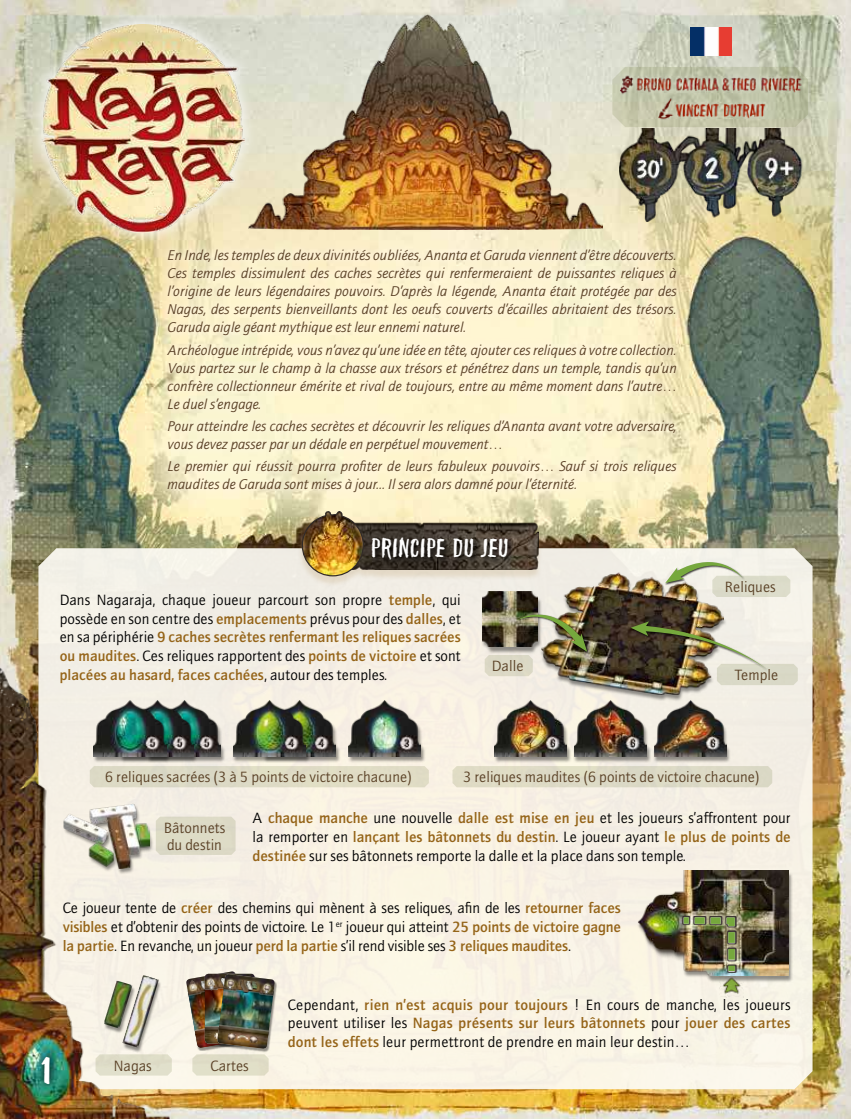
<style>
.page{position:relative;width:851px;height:1119px;background:#fff}
.page>*{position:absolute;margin:0;border:0;box-sizing:border-box;transform-origin:0 0}
.t1{font:42px "Dom Casual BT";color:#fff}
.t2{font:28.5px "Marchofthepigs";color:#fff}
.t3{font:15px/18.8px "AT Quay Sans";color:#000;text-align:justify}
.t4{font:15px/16.5px "AT Quay Sans";color:#5a4126}
.t5{font:italic 14.25px/18px "AT Quay Sans";color:#5a4126;text-align:justify}
.s1{font-weight:500;color:#956418}
</style>
<div class="page">
<img style="left:0;top:0;width:850px;height:1118px">
<img style="left:690px;top:27px;width:41px;height:29px">
<svg style="left:34px;top:1050px;width:23px;height:40px"></svg>
<p class="t5" style="left:168px;top:246px;width:510px">En Inde, les temples de deux divinités oubliées, Ananta et Garuda viennent d’être découverts.<br>Ces temples dissimulent des caches secrètes qui renfermeraient de puissantes reliques à l’origine de leurs légendaires pouvoirs. D’après la légende, Ananta était protégée par des Nagas, des serpents bienveillants dont les oeufs couverts d’écailles abritaient des trésors.<br>Garuda aigle géant mythique est leur ennemi naturel.</p>
<p class="t5" style="left:168px;top:340px;width:510px">Archéologue intrépide, vous n’avez qu’une idée en tête, ajouter ces reliques à votre collection.<br>Vous partez sur le champ à la chasse aux trésors et pénétrez dans un temple, tandis qu’un confrère collectionneur émérite et rival de toujours, entre au même moment dans l’autre… Le duel s’engage.</p>
<p class="t5" style="left:168px;top:417px;width:510px">Pour atteindre les caches secrètes et découvrir les reliques d’Ananta avant votre adversaire, vous devez passer par un dédale en perpétuel mouvement…</p>
<p class="t5" style="left:168px;top:457px;width:510px">Le premier qui réussit pourra profiter de leurs fabuleux pouvoirs… Sauf si trois reliques maudites de Garuda sont mises à jour... Il sera alors damné pour l’éternité.</p>
<h2 class="t2" style="left:371px;top:534px;width:139px">PRINCIPE DU JEU</h2>
<p class="t3" style="left:60px;top:590px;width:403px">Dans Nagaraja, chaque joueur parcourt son propre <span class="s1">temple</span>, qui possède en son centre des <span class="s1">emplacements</span> prévus pour des <span class="s1">dalles</span>, et en sa périphérie <span class="s1">9 caches secrètes renfermant les reliques sacrées ou maudites</span>. Ces reliques rapportent des <span class="s1">points de victoire</span> et sont <span class="s1">placées au hasard, faces cachées</span>, autour des temples.</p>
<p class="t4" style="left:492px;top:657px;width:33px">Dalle</p>
<p class="t4" style="left:724px;top:578px;width:52px">Reliques</p>
<p class="t4" style="left:734px;top:666px;width:45px">Temple</p>
<p class="t4" style="left:105px;top:768px;width:308px">6 reliques sacrées (3 à 5 points de victoire chacune)</p>
<p class="t4" style="left:463px;top:768px;width:298px">3 reliques maudites (6 points de victoire chacune)</p>
<p class="t3" style="left:252px;top:808px;width:539px">A <span class="s1">chaque manche</span> une nouvelle <span class="s1">dalle est mise en jeu</span> et les joueurs s’affrontent pour la remporter en <span class="s1">lançant les bâtonnets du destin</span>. Le joueur ayant <span class="s1">le plus de points de destinée</span> sur ses bâtonnets remporte la dalle et la place dans son temple.</p>
<p class="t3" style="left:63px;top:898px;width:559px">Ce joueur tente de <span class="s1">créer</span> des chemins qui mènent à ses reliques, afin de les <span class="s1">retourner faces visibles</span> et d’obtenir des points de victoire. Le 1<sup>er</sup> joueur qui atteint <span class="s1">25 points de victoire gagne la partie</span>. En revanche, un joueur <span class="s1">perd la partie</span> s’il rend visible ses <span class="s1">3 reliques maudites</span>.</p>
<p class="t4" style="left:164px;top:819px;width:63px">Bâtonnets du destin</p>
<h1 class="t1" style="left:40px;top:1043px;width:13px">1</h1>
<p class="t4" style="left:114px;top:1057px;width:40px">Nagas</p>
<p class="t4" style="left:210px;top:1057px;width:40px">Cartes</p>
<p class="t3" style="left:288px;top:994px;width:504px">Cependant, <span class="s1">rien n’est acquis pour toujours</span> ! En cours de manche, les joueurs peuvent utiliser les <span class="s1">Nagas présents sur leurs bâtonnets</span> pour <span class="s1">jouer des cartes dont les effets</span> leur permettront de prendre en main leur destin…</p>
</div>
